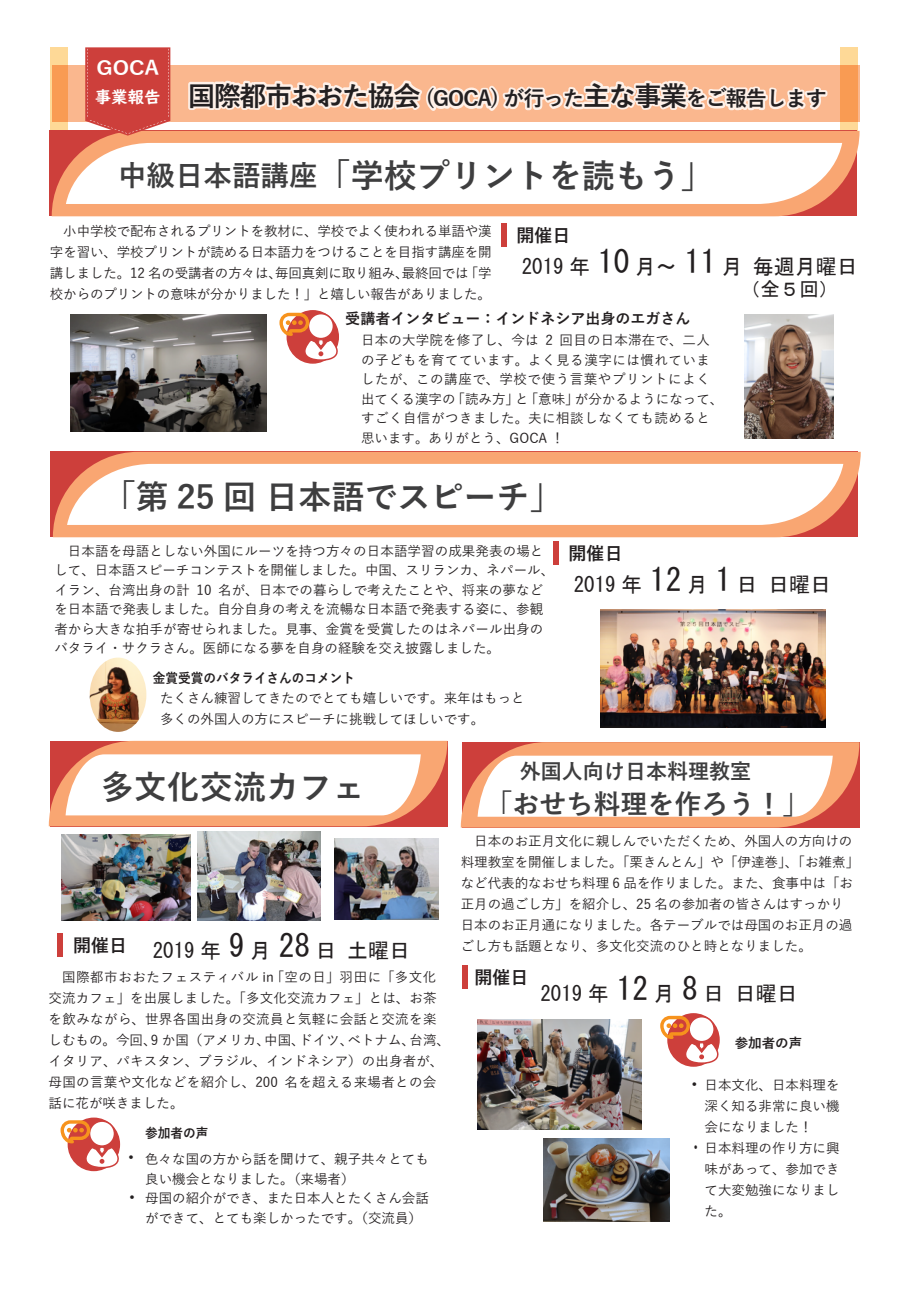
<style>
.page{position:relative;width:919px;height:1289px;background:#fff}
.page>*{position:absolute;margin:0;border:0;box-sizing:border-box;transform-origin:0 0}
.t1{font:700 33px "Koz Go Pr 6 N";color:#3e3e3f}
.t2{font:700 33px "Yu Gothic";color:#3e3e3f}
.t3{font:700 28.5px "Yu Gothic";color:#3e3e3f}
.t4{font:700 27px "Yu Gothic";color:#3e3e3f}
.t5{font:21px "MS Gothic";color:#231f20}
.t6{font:700 21px "Yu Gothic";letter-spacing:-.05em;color:#231f20}
.t7{font:700 21px "Yu Gothic";color:#3e3e3f}
.t8{font:700 19.5px "Yu Gothic";color:#fff;scale:1.1 1}
.t9{font:19.5px "MS Gothic";color:#231f20}
.t10{font:700 18px "Yu Gothic";color:#231f20}
.t11{font:700 18px "Yu Gothic";color:#231f20;scale:.7 1}
.t12{font:16.5px "UD Digi Kyokasho N B";color:#fff}
.t13{font:700 15px "Yu Gothic";color:#231f20}
.t14{font:500 13.5px/21px "Yu Gothic";color:#231f20}
.t15{font:500 13.5px/21px "Yu Gothic";letter-spacing:.025em;color:#231f20}
.t16{font:500 13.5px/19.5px "Yu Gothic";letter-spacing:.04em;color:#231f20}
.t17{font:700 13.5px "Yu Gothic";color:#231f20;scale:.94 1}
.t18{font:700 13.5px "Yu Gothic";color:#231f20}
.s1{font-family:"UD Digi Kyokasho N B";font-weight:400;font-size:16.5px;color:#fff}
.s2{font-size:27px}
.s3{font-size:31.5px}
</style>
<div class="page">
<div style="left:52px;top:65px;width:807px;height:56px;background:#fab78e"></div>
<svg style="left:50px;top:47px;width:17px;height:84px"></svg>
<svg style="left:840px;top:47px;width:17px;height:84px"></svg>
<svg style="left:188px;top:80px;width:640px;height:31px"></svg>
<svg style="left:52px;top:131px;width:807px;height:85px;background:#f49b6d"></svg>
<svg style="left:66px;top:143px;width:776px;height:61px"></svg>
<svg style="left:53px;top:452px;width:807px;height:85px;background:#f49b6d"></svg>
<svg style="left:67px;top:464px;width:776px;height:61px"></svg>
<div style="left:501px;top:223px;width:5px;height:24px;background:#cd3f3b"></div>
<div style="left:553px;top:541px;width:5px;height:24px;background:#cd3f3b"></div>
<div style="left:286px;top:310px;width:53px;height:54px;border:2px solid #cd3f3b;border-radius:50%"></div>
<svg style="left:279px;top:312px;width:59px;height:49px"></svg>
<div style="left:667px;top:1013px;width:52px;height:53px;border:2px solid #cd3f3b;border-radius:50%"></div>
<svg style="left:660px;top:1015px;width:59px;height:49px"></svg>
<div style="left:68px;top:1117px;width:52px;height:54px;border:2px solid #cd3f3b;border-radius:50%"></div>
<svg style="left:60px;top:1119px;width:59px;height:50px"></svg>
<svg style="left:85px;top:47px;width:85px;height:89px;background:#d04a45"></svg>
<div style="left:462px;top:965px;width:5px;height:24px;background:#cd3f3b"></div>
<svg style="left:49px;top:740px;width:398px;height:86px"></svg>
<svg style="left:460px;top:742px;width:399px;height:85px"></svg>
<img style="left:71px;top:314px;width:195px;height:117px">
<img style="left:744px;top:314px;width:89px;height:124px">
<div style="left:57px;top:933px;width:6px;height:24px;background:#cd3f3b"></div>
<img style="left:198px;top:831px;width:123px;height:89px">
<img style="left:334px;top:838px;width:105px;height:81px">
<img style="left:61px;top:834px;width:130px;height:86px">
<img style="left:601px;top:609px;width:224px;height:118px">
<img style="left:477px;top:1019px;width:164px;height:110px">
<img style="left:543px;top:1138px;width:127px;height:83px">
<img style="left:90px;top:657px;width:56px;height:75px">
<h3 class="t8" style="left:96px;top:57px;width:59px">GOCA</h3>
<p class="t12" style="left:95px;top:87px;width:68px">事業報告</p>
<h3 class="t8" style="left:96px;top:67px;width:59px">GOCA</h3>
<h3 class="t6" style="left:95px;top:87px;width:733px"><span class="s1">事業報告</span> <span class="s2">国際都市おおた協会</span> (GOCA) が行った<span class="s2">主な事業</span>をご報告します</h3>
<h1 class="t2" style="left:317px;top:157px;width:397px">「学校プリントを読もう」</h1>
<h2 class="t3" style="left:118px;top:159px;width:201px">中級日本語講座</h2>
<h1 class="t1" style="left:127px;top:161px;width:596px">明日から使える「やさしい日本語」講習</h1>
<p class="t14" style="left:50px;top:219px;width:443px;text-align:justify">　小中学校で配布されるプリントを教材に、学校でよく使われる単語や漢字を習い、学校プリントが読める日本語力をつけることを目指す講座を開講しました。12 名の受講者の方々は、毎回真剣に取り組み、最終回では「学校からのプリントの意味が分かりました！」と嬉しい報告がありました。</p>
<p class="t13" style="left:345px;top:310px;width:346px">受講者インタビュー：インドネシア出身のエガさん</p>
<h3 class="t10" style="left:516px;top:225px;width:55px">開催日</h3>
<h3 class="t5" style="left:521px;top:255px;width:337px">2019 年 <span class="s3">10</span> 月～ <span class="s3">11</span> 月 毎週月曜日</h3>
<h3 class="t9" style="left:740px;top:279px;width:99px">（全５回）</h3>
<p class="t16" style="left:361px;top:329px;width:364px">日本の大学院を修了し、今は 2 回目の日本滞在で、二人の子どもを育てています。よく見る漢字には慣れていましたが、この講座で、学校で使う言葉やプリントによく出てくる漢字の「読み方」と「意味」が分かるようになって、すごく自信がつきました。夫に相談しなくても読めると思います。ありがとう、GOCA ！</p>
<h1 class="t2" style="left:103px;top:478px;width:461px">「第 25 回 日本語でスピーチ」</h1>
<h1 class="t1" style="left:128px;top:481px;width:595px">明日から使える「やさしい日本語」講習</h1>
<p class="t14" style="left:54px;top:539px;width:501px;line-height:19.5px">　日本語を母語としない外国にルーツを持つ方々の日本語学習の成果発表の場として、日本語スピーチコンテストを開催しました。中国、スリランカ、ネパール、イラン、台湾出身の計 10 名が、日本での暮らしで考えたことや、将来の夢などを日本語で発表しました。自分自身の考えを流暢な日本語で発表する姿に、参観者から大きな拍手が寄せられました。見事、金賞を受賞したのはネパール出身のバタライ・サクラさん。医師になる夢を自身の経験を交え披露しました。</p>
<p class="t17" style="left:153px;top:670px;width:217px">金賞受賞のバタライさんのコメント</p>
<p class="t14" style="left:160px;top:685px;width:366px">たくさん練習してきたのでとても嬉しいです。来年はもっと多くの外国人の方にスピーチに挑戦してほしいです。</p>
<h3 class="t10" style="left:568px;top:543px;width:55px">開催日</h3>
<h3 class="t5" style="left:573px;top:573px;width:259px">2019 年 <span class="s3">12</span> 月 <span class="s3">1</span> 日 日曜日</h3>
<h1 class="t2" style="left:101px;top:768px;width:265px">多文化交流カフェ</h1>
<h3 class="t7" style="left:520px;top:759px;width:232px">外国人向け日本料理教室</h3>
<h3 class="t4" style="left:485px;top:789px;width:325px">「おせち料理を作ろう！」</h3>
<p class="t14" style="left:460px;top:829px;width:400px">　日本のお正月文化に親しんでいただくため、外国人の方向けの料理教室を開催しました。「栗きんとん」や「伊達巻」、「お雑煮」など代表的なおせち料理 6 品を作りました。また、食事中は「お正月の過ごし方」を紹介し、25 名の参加者の皆さんはすっかり日本のお正月通になりました。各テーブルでは母国のお正月の過ごし方も話題となり、多文化交流のひと時となりました。</p>
<h3 class="t5" style="left:73px;top:940px;width:338px"><sup>開催日</sup> 2019 年 <span class="s3">9</span> 月 <span class="s3">28</span> 日 土曜日</h3>
<p class="t15" style="left:49px;top:964px;width:403px;text-indent:14px">国際都市おおたフェスティバル in 「空の日」羽田に「多文化交流カフェ」を出展しました。「多文化交流カフェ」とは、お茶を飲みながら、世界各国出身の交流員と気軽に会話と交流を楽しむもの。今回、9 か国（アメリカ、中国、ドイツ、ベトナム、台湾、イタリア、パキスタン、ブラジル、インドネシア）の出身者が、母国の言葉や文化などを紹介し、200 名を超える来場者との会話に花が咲きました。</p>
<h3 class="t10" style="left:122px;top:1147px;width:19px">・</h3>
<h3 class="t10" style="left:123px;top:1187px;width:19px">・</h3>
<p class="t17" style="left:145px;top:1125px;width:69px">参加者の声</p>
<p class="t14" style="left:145px;top:1147px;width:285px;line-height:19.5px">色々な国の方から話を聞けて、親子共々とても良い機会となりました。（来場者）<br>母国の紹介ができ、また日本人とたくさん会話ができて、とても楽しかったです。（交流員）</p>
<h3 class="t10" style="left:474px;top:967px;width:55px">開催日</h3>
<h3 class="t5" style="left:540px;top:983px;width:259px">2019 年 <span class="s3">12</span> 月 <span class="s3">8</span> 日 日曜日</h3>
<p class="t18" style="left:734px;top:1035px;width:69px">参加者の声</p>
<h3 class="t10" style="left:685px;top:1074px;width:19px">・</h3>
<h3 class="t11" style="left:689px;top:1137px;width:20px">・</h3>
<p class="t14" style="left:704px;top:1072px;width:136px">日本文化、日本料理を深く知る非常に良い機会になりました！<br>日本料理の作り方に興味があって、参加できて大変勉強になりました。</p>
</div>
